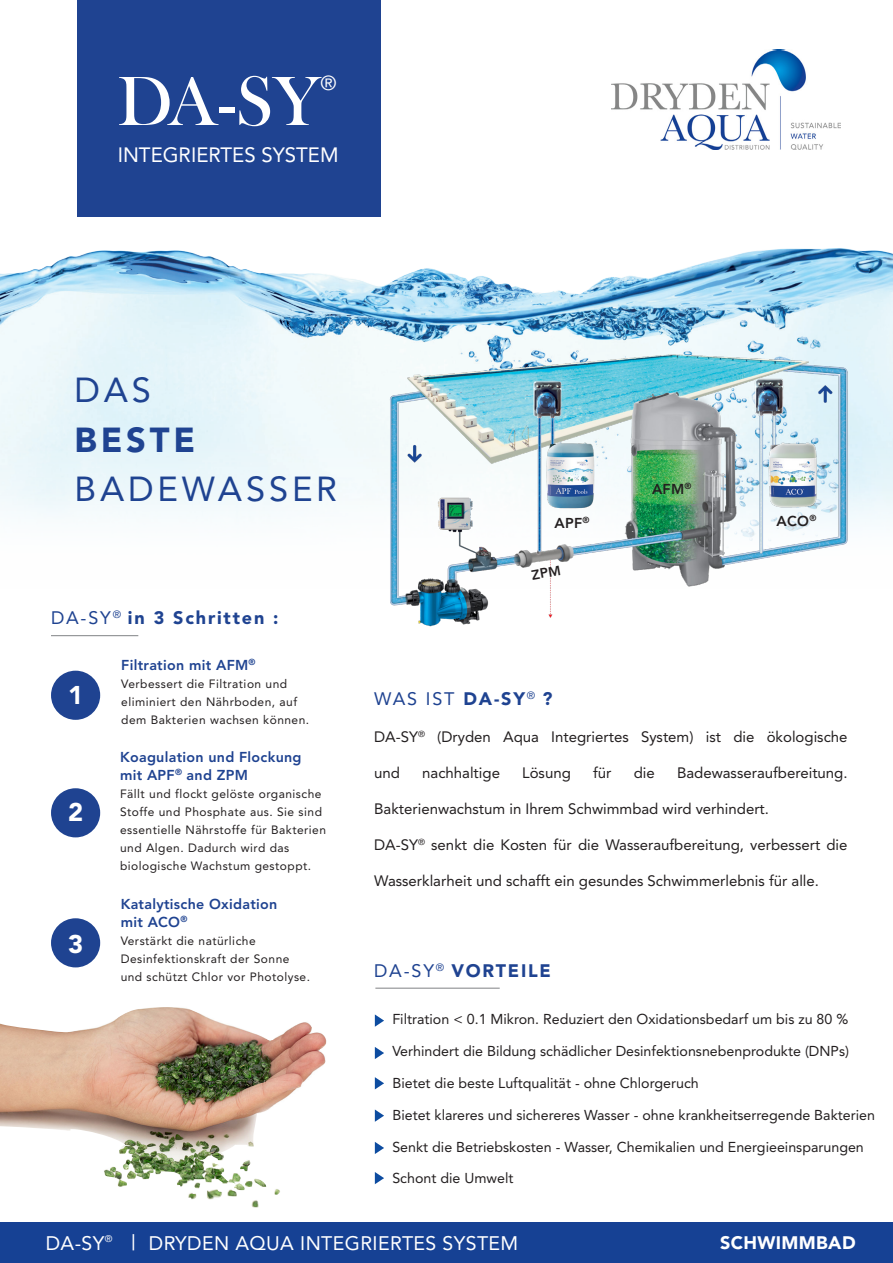
<style>
.page{position:relative;width:893px;height:1263px;background:#fff}
.page>*{position:absolute;margin:0;border:0;box-sizing:border-box;transform-origin:0 0}
.t1{font:72px "Bask Old Face";color:#fff}
.t2{font:34.5px "Avenir";letter-spacing:.11em;color:#1f4391}
.t3{font:900 34.5px "Avenir";letter-spacing:.11em;color:#1f4391}
.t4{font:900 25.5px "Avenir";color:#fff}
.t5{font:20.55px "Avenir";color:#fff}
.t6{font:20.1px "Avenir LT Std";color:#fff}
.t7{font:19.5px "Avenir";letter-spacing:.02em;color:#fff}
.t8{font:900 18px "Avenir LT Std";letter-spacing:.1em;color:#1f4391}
.t9{font:18px "Avenir";letter-spacing:.1em;color:#1f4391}
.t10{font:900 18px "Avenir";letter-spacing:.02em;color:#fff}
.t11{font:15px "Avenir";color:#231f20}
.t12{font:14.25px "Avenir";color:#231f20}
.t13{font:800 14.25px "Avenir LT Std";letter-spacing:.02em;color:#1f4391}
.t14{font:800 14.25px "Avenir LT Std";letter-spacing:.02em;color:#231f20}
.t15{font:12px/18px "Avenir LT Std";letter-spacing:.04em;color:#231f20}
.s1{font-family:"Avenir";font-weight:400}
.s2{font-weight:900}
.s3{font-size:21px}
</style>
<div class="page">
<img style="left:0;top:248px;width:893px;height:275px">
<img style="left:369px;top:337px;width:487px;height:290px">
<img style="left:0;top:1007px;width:327px;height:200px">
<div style="left:77px;top:0;width:304px;height:216px;background:#1f4391"></div>
<div style="left:0;top:1222px;width:893px;height:41px;background:#164194"></div>
<hr style="left:375px;top:988px;width:125px;height:1px;background:#808285">
<hr style="left:51px;top:635px;width:87px;height:1px;background:#808285">
<svg style="left:375px;top:1047px;width:9px;height:12px"></svg>
<svg style="left:375px;top:1109px;width:9px;height:13px"></svg>
<svg style="left:375px;top:1014px;width:9px;height:13px"></svg>
<svg style="left:375px;top:1142px;width:9px;height:12px"></svg>
<svg style="left:375px;top:1077px;width:9px;height:12px"></svg>
<svg style="left:375px;top:1172px;width:9px;height:12px"></svg>
<img style="left:612px;top:51px;width:229px;height:99px">
<div style="left:51px;top:671px;width:49px;height:49px;background:#1f4391;border-radius:50%"></div>
<div style="left:51px;top:788px;width:49px;height:49px;background:#1f4391;border-radius:50%"></div>
<div style="left:51px;top:918px;width:49px;height:49px;background:#1f4391;border-radius:50%"></div>
<svg style="left:531px;top:565px;width:29px;height:15px"></svg>
<p class="t1" style="left:117px;top:62px;width:205px">DA-SY</p>
<p class="t6" style="left:320px;top:71px;width:18px">®</p>
<p class="t5" style="left:118px;top:143px;width:222px">INTEGRIERTES SYSTEM</p>
<p class="t2" style="left:75px;top:370px;width:78px">DAS</p>
<p class="t3" style="left:75px;top:419px;width:122px">BESTE</p>
<p class="t2" style="left:75px;top:469px;width:264px">BADEWASSER</p>
<p class="t8" style="left:51px;top:607px;width:229px"><span class="s1">DA-SY</span><sup>®</sup> in 3 Schritten :</p>
<p class="t4" style="left:68px;top:680px;width:17px">1</p>
<p class="t4" style="left:68px;top:797px;width:17px">2</p>
<p class="t4" style="left:68px;top:928px;width:17px">3</p>
<p class="t13" style="left:121px;top:657px;width:136px">Filtration mit AFM<sup>®</sup></p>
<p class="t15" style="left:121px;top:675px;width:189px">Verbessert die Filtration und eliminiert den Nährboden, auf dem Bakterien wachsen können.</p>
<p class="t13" style="left:120px;top:749px;width:183px">Koagulation und Flockung</p>
<p class="t13" style="left:120px;top:767px;width:129px">mit APF<sup>®</sup> and ZPM</p>
<p class="t15" style="left:120px;top:785px;width:208px">Fällt und flockt gelöste organische Stoffe und Phosphate aus. Sie sind essentielle Nährstoffe für Bakterien und Algen. Dadurch wird das biologische Wachstum gestoppt.</p>
<p class="t13" style="left:121px;top:895px;width:158px">Katalytische Oxidation</p>
<p class="t13" style="left:121px;top:913px;width:68px">mit ACO<sup>®</sup></p>
<p class="t15" style="left:121px;top:932px;width:137px">Verstärkt die natürliche</p>
<p class="t15" style="left:121px;top:950px;width:170px">Desinfektionskraft der Sonne</p>
<p class="t15" style="left:121px;top:968px;width:191px">und schützt Chlor vor Photolyse.</p>
<p class="t14" style="left:652px;top:480px;width:41px">AFM<sup>®</sup></p>
<p class="t14" style="left:555px;top:515px;width:37px">APF<sup>®</sup></p>
<p class="t14" style="left:777px;top:512px;width:41px">ACO<sup>®</sup></p>
<p class="t9" style="left:374px;top:688px;width:180px">WAS IST <span class="s2">DA-SY</span><sup>®</sup> <span class="s2">?</span></p>
<p class="t11" style="left:374px;top:728px;width:475px">DA-SY<sup>®</sup> (Dryden Aqua Integriertes System) ist die ökologische</p>
<p class="t11" style="left:374px;top:764px;width:27px">und</p>
<p class="t11" style="left:422px;top:764px;width:79px">nachhaltige</p>
<p class="t11" style="left:522px;top:764px;width:50px">Lösung</p>
<p class="t11" style="left:593px;top:764px;width:20px">für</p>
<p class="t11" style="left:634px;top:764px;width:23px">die</p>
<p class="t11" style="left:677px;top:764px;width:172px">Badewasseraufbereitung.</p>
<p class="t11" style="left:374px;top:800px;width:396px">Bakterienwachstum in Ihrem Schwimmbad wird verhindert.</p>
<p class="t11" style="left:374px;top:836px;width:475px">DA-SY<sup>®</sup> senkt die Kosten für die Wasseraufbereitung, verbessert die</p>
<p class="t11" style="left:374px;top:872px;width:446px">Wasserklarheit und schafft ein gesundes Schwimmerlebnis für alle.</p>
<p class="t8" style="left:374px;top:960px;width:178px"><span class="s1">DA-SY</span><sup>®</sup> VORTEILE</p>
<p class="t12" style="left:392px;top:1011px;width:457px">Filtration &lt; 0.1 Mikron. Reduziert den Oxidationsbedarf um bis zu 80 %</p>
<p class="t12" style="left:392px;top:1043px;width:458px">Verhindert die Bildung schädlicher Desinfektionsnebenprodukte (DNPs)</p>
<p class="t12" style="left:392px;top:1075px;width:308px">Bietet die beste Luftqualität - ohne Chlorgeruch</p>
<p class="t12" style="left:392px;top:1106px;width:484px">Bietet klareres und sichereres Wasser - ohne krankheitserregende Bakterien</p>
<p class="t12" style="left:392px;top:1138px;width:473px">Senkt die Betriebskosten - Wasser, Chemikalien und Energieeinsparungen</p>
<p class="t12" style="left:392px;top:1170px;width:123px">Schont die Umwelt</p>
<p class="t7" style="left:46px;top:1232px;width:474px">DA-SY<sup>®</sup> <span class="s3">|</span> DRYDEN AQUA INTEGRIERTES SYSTEM</p>
<p class="t10" style="left:720px;top:1232px;width:137px">SCHWIMMBAD</p>
</div>
